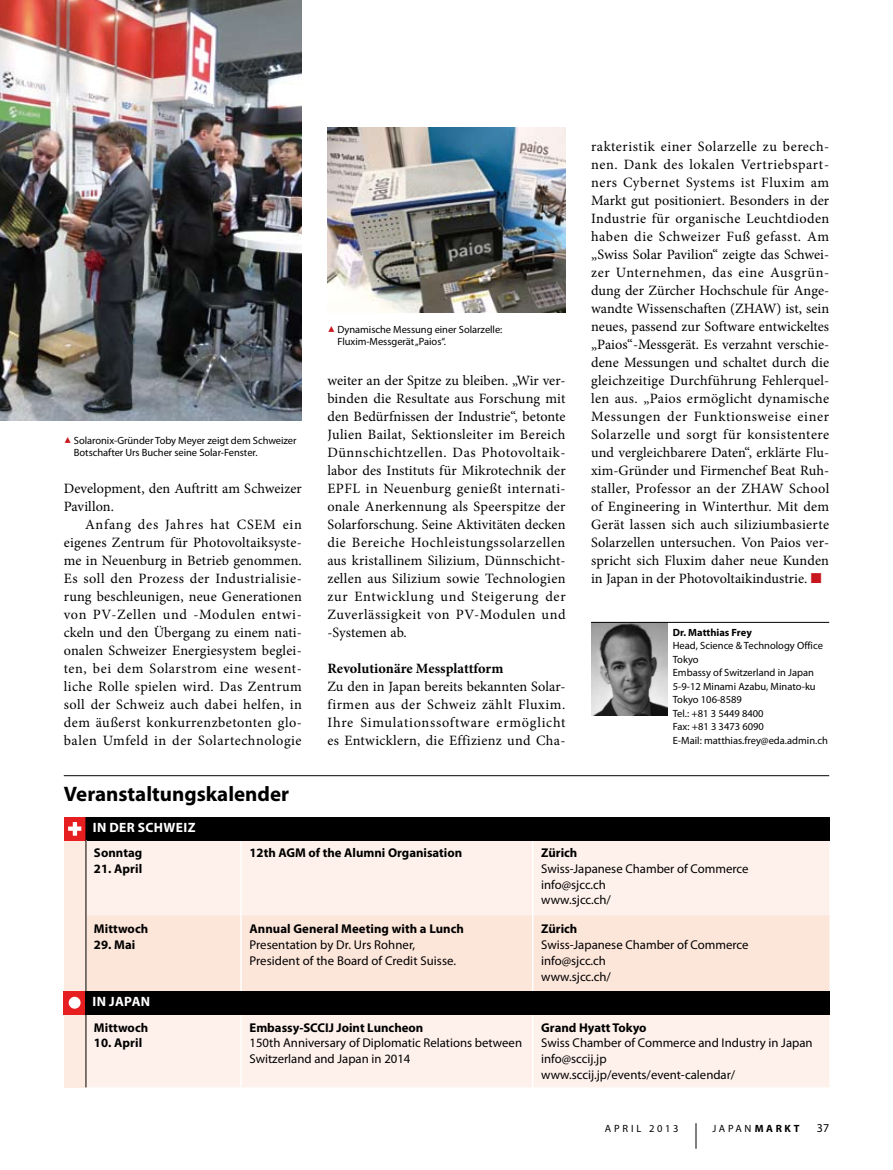
<style>
.page{position:relative;width:893px;height:1170px;background:#fff}
.page>*{position:absolute;margin:0;border:0;box-sizing:border-box;transform-origin:0 0}
.t1{font:700 21px "Myriad Pro";color:#000}
.t2{font:14.25px/18px "Minion Pro";letter-spacing:.02em;color:#000;text-align:justify}
.t3{font:700 14.25px "Minion Pro";color:#000}
.t4{font:700 13.5px "Myriad Pro";letter-spacing:.025em;color:#fff}
.t5{font:12.75px/15.8px "Myriad Pro";color:#000}
.t6{font:700 12.75px "Myriad Pro";color:#000}
.t7{font:12px "Myriad Pro";color:#000}
.t8{font:10.5px/13.5px "Myriad Pro";color:#000}
.t9{font:700 10.5px "Myriad Pro";color:#000}
.s1{color:#c8161d}
.s2{font-weight:700}
</style>
<div class="page">
<svg style="left:696px;top:1123px;width:1px;height:25px"></svg>
<div style="left:87px;top:840px;width:742px;height:247px;background:#fef1eb"></div>
<div style="left:87px;top:915px;width:742px;height:75px;background:#fce5d9"></div>
<hr style="left:240px;top:839px;width:2px;height:76px;background:#fff">
<hr style="left:532px;top:839px;width:1px;height:76px;background:#fff">
<hr style="left:240px;top:915px;width:2px;height:98px;background:#fff">
<hr style="left:240px;top:1013px;width:2px;height:74px;background:#fff">
<hr style="left:532px;top:915px;width:1px;height:98px;background:#fff">
<hr style="left:532px;top:1013px;width:1px;height:74px;background:#fff">
<div style="left:64px;top:817px;width:766px;height:23px;background:#000"></div>
<div style="left:64px;top:839px;width:22px;height:248px;background:#fdebe1"></div>
<div style="left:64px;top:817px;width:22px;height:23px;background:#e61e1f"></div>
<hr style="left:86px;top:817px;width:1px;height:270px;background:#000">
<svg style="left:68px;top:826px;width:13px;height:4px"></svg>
<hr style="left:73px;top:822px;width:4px;height:13px;background:#fff">
<hr style="left:64px;top:775px;width:765px;height:1px;background:#000">
<div style="left:64px;top:990px;width:765px;height:24px;background:#000"></div>
<div style="left:64px;top:990px;width:21px;height:24px;background:#e61e1f"></div>
<div style="left:69px;top:996px;width:12px;height:12px;background:#fff;border-radius:50%"></div>
<img style="left:591px;top:623px;width:77px;height:93px">
<hr style="left:591px;top:622px;width:238px;height:1px;background:#000">
<img style="left:0;top:0;width:302px;height:421px">
<img style="left:327px;top:128px;width:239px;height:185px">
<p class="t8" style="left:74px;top:435px;width:224px;line-height:12px">Solaronix-Gründer Toby Meyer zeigt dem Schweizer<br>Botschafter Urs Bucher seine Solar-Fenster.</p>
<p class="t2" style="left:64px;top:479px;width:240px">Development, den Auftritt am Schweizer<br>Pavillon.</p>
<p class="t2" style="left:64px;top:515px;width:240px;text-indent:21px">Anfang des Jahres hat CSEM ein eigenes Zentrum für Photovoltaiksyste&shy;me in Neuenburg in Betrieb genommen.<br>Es soll den Prozess der Industrialisie&shy;rung beschleunigen, neue Generationen von PV-Zellen und -Modulen entwi&shy;ckeln und den Übergang zu einem nati&shy;onalen Schweizer Energiesystem beglei&shy;ten, bei dem Solarstrom eine wesent&shy;liche Rolle spielen wird. Das Zentrum soll der Schweiz auch dabei helfen, in dem äußerst konkurrenzbetonten glo&shy;balen Umfeld in der Solartechnologie</p>
<h1 class="t1" style="left:64px;top:780px;width:227px">Veranstaltungskalender</h1>
<p class="t4" style="left:64px;top:819px;width:12px">In</p>
<p class="t4" style="left:110px;top:819px;width:87px">derSchweiz</p>
<p class="t8" style="left:337px;top:323px;width:166px;line-height:12px">Dynamische Messung einer Solarzelle:<br>Fluxim-Messgerät „Paios“.</p>
<p class="t2" style="left:327px;top:371px;width:240px">weiter an der Spitze zu bleiben. „Wir ver&shy;binden die Resultate aus Forschung mit den Bedürfnissen der Industrie“, betonte Julien Bailat, Sektionsleiter im Bereich Dünnschichtzellen. Das Photovoltaik&shy;labor des Instituts für Mikrotechnik der EPFL in Neuenburg genießt internati&shy;onale Anerkennung als Speerspitze der Solarforschung. Seine Aktivitäten decken die Bereiche Hochleistungssolarzellen aus kristallinem Silizium, Dünnschicht&shy;zellen aus Silizium sowie Technologien zur Entwicklung und Steigerung der Zuverlässigkeit von PV-Modulen und -Systemen ab.</p>
<p class="t3" style="left:327px;top:658px;width:177px">Revolutionäre Messplattform</p>
<p class="t2" style="left:327px;top:677px;width:240px">Zu den in Japan bereits bekannten Solar&shy;firmen aus der Schweiz zählt Fluxim.<br>Ihre Simulationssoftware ermöglicht es Entwicklern, die Effizienz und Cha-</p>
<p class="t2" style="left:591px;top:137px;width:240px">rakteristik einer Solarzelle zu berech&shy;nen. Dank des lokalen Vertriebspart&shy;ners Cybernet Systems ist Fluxim am Markt gut positioniert. Besonders in der Industrie für organische Leuchtdioden haben die Schweizer Fuß gefasst. Am „Swiss Solar Pavilion“ zeigte das Schwei&shy;zer Unternehmen, das eine Ausgrün&shy;dung der Zürcher Hochschule für Ange&shy;wandte Wissenschaften (ZHAW) ist, sein neues, passend zur Software entwickeltes „Paios“-Messgerät. Es verzahnt verschie&shy;dene Messungen und schaltet durch die gleichzeitige Durchführung Fehlerquel&shy;len aus. „Paios ermöglicht dynamische Messungen der Funktionsweise einer Solarzelle und sorgt für konsistentere und vergleichbarere Daten“, erklärte Flu&shy;xim-Gründer und Firmenchef Beat Ruh&shy;staller, Professor an der ZHAW School of Engineering in Winterthur. Mit dem Gerät lassen sich auch siliziumbasierte Solarzellen untersuchen. Von Paios ver&shy;spricht sich Fluxim daher neue Kunden in Japan in der Photovoltaikindustrie. <span class="s1">■</span></p>
<p class="t9" style="left:673px;top:625px;width:81px">Dr. Matthias Frey</p>
<p class="t8" style="left:673px;top:639px;width:157px">Head, Science &amp; Technology Office<br>Tokyo<br>Embassy of Switzerland in Japan<br>5-9-12 Minami Azabu, Minato-ku<br>Tokyo 106-8589<br>Tel.: +81 3 5449 8400<br>Fax: +81 3 3473 6090<br>E-Mail: matthias.frey@eda.admin.ch</p>
<p class="t6" style="left:94px;top:844px;width:50px">Sonntag</p>
<p class="t6" style="left:94px;top:860px;width:50px">21. April</p>
<p class="t6" style="left:250px;top:844px;width:214px">12th AGM of the Alumni Organisation</p>
<p class="t6" style="left:541px;top:844px;width:38px">Zürich</p>
<p class="t5" style="left:541px;top:860px;width:209px">Swiss-Japanese Chamber of Commerce info@sjcc.ch<br>www.sjcc.ch/</p>
<p class="t6" style="left:94px;top:920px;width:56px">Mittwoch</p>
<p class="t6" style="left:94px;top:936px;width:43px">29. Mai</p>
<p class="t6" style="left:250px;top:920px;width:216px">Annual General Meeting with a Lunch</p>
<p class="t5" style="left:250px;top:936px;width:208px">Presentation by Dr. Urs Rohner,<br>President of the Board of Credit Suisse.</p>
<p class="t6" style="left:541px;top:920px;width:38px">Zürich</p>
<p class="t5" style="left:541px;top:936px;width:209px">Swiss-Japanese Chamber of Commerce info@sjcc.ch<br>www.sjcc.ch/</p>
<p class="t4" style="left:64px;top:993px;width:12px">In</p>
<p class="t4" style="left:109px;top:993px;width:33px">Japan</p>
<p class="t6" style="left:94px;top:1018px;width:56px">Mittwoch</p>
<p class="t6" style="left:94px;top:1034px;width:50px">10. April</p>
<p class="t6" style="left:250px;top:1018px;width:61px">Embassy-SCCI</p>
<p class="t6" style="left:329px;top:1018px;width:96px">J Joint Luncheon</p>
<p class="t5" style="left:250px;top:1034px;width:274px">150th Anniversary of Diplomatic Relations between<br>Switzerland and Japan in 2014</p>
<p class="t6" style="left:541px;top:1018px;width:107px">Grand Hyatt Tokyo</p>
<p class="t5" style="left:541px;top:1034px;width:273px">Swiss Chamber of Commerce and Industry in Japan info@sccij.jp<br>www.sccij.jp/events/event-calendar/</p>
<p class="t8" style="left:605px;top:1121px;width:17px">A pril</p>
<p class="t8" style="left:649px;top:1121px;width:31px">2013</p>
<p class="t8" style="left:712px;top:1121px;width:88px">JAPAN<span class="s2">MARKT</span></p>
<p class="t7" style="left:817px;top:1120px;width:13px">37</p>
</div>
